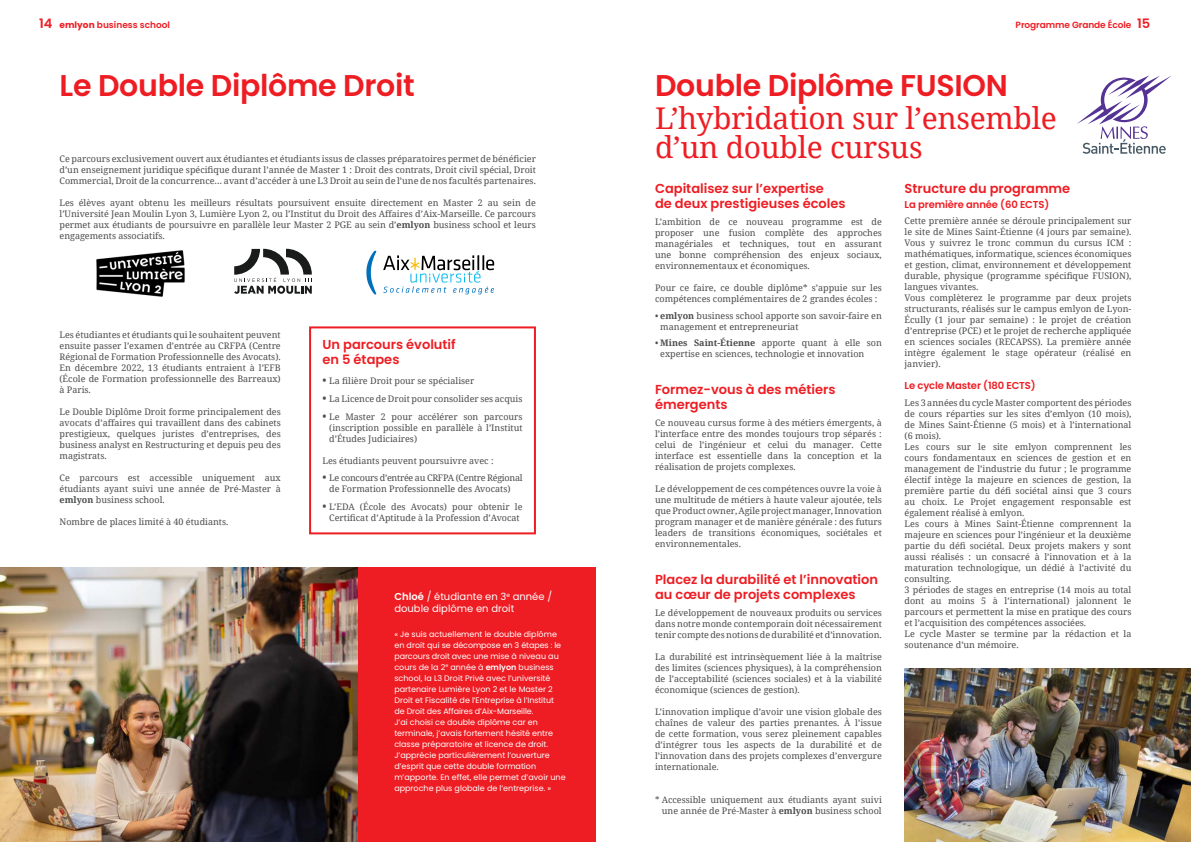
<style>
.page{position:relative;width:1191px;height:842px;background:#fff}
.page>*{position:absolute;margin:0;border:0;box-sizing:border-box;transform-origin:0 0}
.Grand_titre_noto_ser{font:30px "Noto Serif";letter-spacing:-.01em;color:#ee1d23}
.Grand_titre_poppins{font:600 30px "Poppins";letter-spacing:-.01em;color:#ee1d23}
.Grand_titre_noto_ser-2{font:600 30px "Poppins";letter-spacing:-.01em;color:#ee1d23}
.Sous_sous_titre{font:600 13px/15px "Poppins";color:#ee1d23}
.Sous_titre_rouge{font:600 10px "Poppins";letter-spacing:-.01em;color:#ee1d23}
.Nom_témoin{font:10px/12px "Poppins";color:#fff}
.Texte_normal{font:9px/11px "Noto Serif";color:#4b4c4d;text-align:justify}
.Texte_normal-2{font:9px/11px "Noto Serif";letter-spacing:-.03em;color:#4b4c4d;text-align:center}
.t1{font:600 9px "Poppins";letter-spacing:-.01em;color:#ee1d23}
.Témoignage{font:8px/11px "Poppins";color:#fff}
.s1{font-size:13px}
.s2{font-weight:700}
.s3{font-size:11px}
.s4{font-weight:600}
</style>
<div class="page">
<img style="left:904px;top:668px;width:287px;height:174px">
<svg style="left:1077px;top:76px;width:94px;height:78px"></svg>
<div style="left:357px;top:567px;width:238px;height:275px;background:#ee1d23"></div>
<img style="left:0;top:567px;width:357px;height:275px">
<svg style="left:234px;top:249px;width:78px;height:45px"></svg>
<svg style="left:366px;top:251px;width:10px;height:43px"></svg>
<svg style="left:383px;top:255px;width:111px;height:39px"></svg>
<img style="left:96px;top:250px;width:89px;height:47px">
<div style="left:309px;top:326px;width:227px;height:208px;border:2px solid #ee1d23"></div>
<p class="t1" style="left:39px;top:20px;width:132px"><span class="s1">14</span> <span class="s2">emlyon</span> business school</p>
<p class="t1" style="left:1015px;top:20px;width:136px">Programme Grande École <span class="s1">15</span></p>
<p class="Grand_titre_poppins" style="left:60px;top:68px;width:357px">Le Double Diplôme Droit</p>
<p class="Grand_titre_noto_ser-2" style="left:655px;top:68px;width:354px">Double Diplôme FUSION</p>
<p class="Grand_titre_noto_ser" style="left:655px;top:98px;width:403px">L’hybridation sur l’ensemble</p>
<p class="Grand_titre_noto_ser" style="left:655px;top:127px;width:269px">d’un double cursus</p>
<p class="Sous_sous_titre" style="left:655px;top:181px;width:192px">Capitalisez sur l’expertise<br>de deux prestigieuses écoles</p>
<p class="Texte_normal" style="left:655px;top:216px;width:228px">L’ambition de ce nouveau programme est de proposer une fusion complète des approches managériales et techniques, tout en assurant une bonne compréhension des enjeux sociaux, environnementaux et économiques.</p>
<p class="Texte_normal" style="left:655px;top:282px;width:228px">Pour ce faire, ce double diplôme* s’appuie sur les compétences complémentaires de 2 grandes écoles :</p>
<p class="Texte_normal" style="left:660px;top:310px;width:223px;text-indent:-5px">• <span class="s2">emlyon</span> business school apporte son savoir-faire en management et entrepreneuriat</p>
<p class="Texte_normal" style="left:660px;top:337px;width:223px;text-indent:-5px">• <span class="s2">Mines Saint-Étienne</span> apporte quant à elle son expertise en sciences, technologie et innovation</p>
<p class="Sous_sous_titre" style="left:655px;top:382px;width:182px">Formez-vous à des métiers émergents</p>
<p class="Texte_normal" style="left:655px;top:417px;width:228px">Ce nouveau cursus forme à des métiers émergents, à l’interface entre des mondes toujours trop séparés : celui de l’ingénieur et celui du manager. Cette interface est essentielle dans la conception et la réalisation de projets complexes.</p>
<p class="Texte_normal" style="left:655px;top:483px;width:228px">Le développement de ces compétences ouvre la voie à une multitude de métiers à haute valeur ajoutée, tels que Product owner, Agile project manager, Innovation program manager et de manière générale : des futurs leaders de transitions économiques, sociétales et environnementales.</p>
<p class="Sous_sous_titre" style="left:655px;top:572px;width:224px">Placez la durabilité et l’innovation au cœur de projets complexes</p>
<p class="Texte_normal" style="left:655px;top:607px;width:228px">Le développement de nouveaux produits ou services dans notre monde contemporain doit nécessairement tenir compte des notions de durabilité et d’innovation.</p>
<p class="Texte_normal" style="left:655px;top:651px;width:228px">La durabilité est intrinsèquement liée à la maîtrise des limites (sciences physiques), à la compréhension de l’acceptabilité (sciences sociales) et à la viabilité économique (sciences de gestion).</p>
<p class="Texte_normal" style="left:655px;top:706px;width:228px">L’innovation implique d’avoir une vision globale des chaînes de valeur des parties prenantes. À l’issue de cette formation, vous serez pleinement capables d’intégrer tous les aspects de la durabilité et de l’innovation dans des projets complexes d’envergure internationale.</p>
<p class="Texte_normal" style="left:655px;top:794px;width:228px;text-align:right">* Accessible uniquement aux étudiants ayant suivi une année de Pré-Master à <span class="s2">emlyon</span> business school</p>
<p class="Texte_normal" style="left:60px;top:153px;width:478px">Ce parcours exclusivement ouvert aux étudiantes et étudiants issus de classes préparatoires permet de bénéficier d’un enseignement juridique spécifique durant l’année de Master 1 : Droit des contrats, Droit civil spécial, Droit Commercial, Droit de la concurrence… avant d’accéder à une L3 Droit au sein de l’une de nos facultés partenaires.</p>
<p class="Texte_normal" style="left:60px;top:197px;width:478px">Les élèves ayant obtenu les meilleurs résultats poursuivent ensuite directement en Master 2 au sein de l’Université Jean Moulin Lyon 3, Lumière Lyon 2, ou l’Institut du Droit des Affaires d’Aix-Marseille. Ce parcours permet aux étudiants de poursuivre en parallèle leur Master 2 PGE au sein d’<span class="s2">emlyon</span> business school et leurs engagements associatifs.</p>
<p class="Sous_sous_titre" style="left:904px;top:181px;width:167px">Structure du programme</p>
<p class="Sous_titre_rouge" style="left:904px;top:198px;width:146px">La première année (60 ECTS)</p>
<p class="Texte_normal" style="left:904px;top:215px;width:228px">Cette première année se déroule principalement sur le site de Mines Saint-Étienne (4 jours par semaine).<br>Vous y suivrez le tronc commun du cursus ICM : mathématiques, informatique, sciences économiques et gestion, climat, environnement et développement durable, physique (programme spécifique FUSION), langues vivantes.</p>
<p class="Texte_normal" style="left:904px;top:292px;width:228px">Vous complèterez le programme par deux projets structurants, réalisés sur le campus emlyon de Lyon-Écully (1 jour par semaine) : le projet de création d’entreprise (PCE) et le projet de recherche appliquée en sciences sociales (RECAPSS). La première année intègre également le stage opérateur (réalisé en janvier).</p>
<p class="Sous_titre_rouge" style="left:904px;top:380px;width:133px">Le cycle Master (180 ECTS)</p>
<p class="Texte_normal" style="left:904px;top:397px;width:228px">Les 3 années du cycle Master comportent des périodes de cours réparties sur les sites d’emlyon (10 mois), de Mines Saint-Étienne (5 mois) et à l’international (6 mois).</p>
<p class="Texte_normal" style="left:904px;top:441px;width:228px">Les cours sur le site emlyon comprennent les cours fondamentaux en sciences de gestion et en management de l’industrie du futur ; le programme électif intège la majeure en sciences de gestion, la première partie du défi sociétal ainsi que 3 cours au choix. Le Projet engagement responsable est également réalisé à emlyon.</p>
<p class="Texte_normal" style="left:904px;top:518px;width:228px">Les cours à Mines Saint-Étienne comprennent la majeure en sciences pour l’ingénieur et la deuxième partie du défi sociétal. Deux projets makers y sont aussi réalisés : un consacré à l’innovation et à la maturation technologique, un dédié à l’activité du consulting.</p>
<p class="Texte_normal" style="left:904px;top:584px;width:228px">3 périodes de stages en entreprise (14 mois au total dont au moins 5 à l’international) jalonnent le parcours et permettent la mise en pratique des cours et l’acquisition des compétences associées.</p>
<p class="Texte_normal" style="left:904px;top:628px;width:228px">Le cycle Master se termine par la rédaction et la soutenance d’un mémoire.</p>
<p class="Texte_normal" style="left:60px;top:329px;width:223px">Les étudiantes et étudiants qui le souhaitent peuvent ensuite passer l’examen d’entrée au CRFPA (Centre Régional de Formation Professionnelle des Avocats).<br>En décembre 2022, 13 étudiants entraient à l’EFB (École de Formation professionnelle des Barreaux) à Paris.</p>
<p class="Texte_normal" style="left:60px;top:406px;width:223px">Le Double Diplôme Droit forme principalement des avocats d’affaires qui travaillent dans des cabinets prestigieux, quelques juristes d’entreprises, des business analyst en Restructuring et depuis peu des magistrats.</p>
<p class="Texte_normal" style="left:60px;top:472px;width:223px">Ce parcours est accessible uniquement aux étudiants ayant suivi une année de Pré-Master à <span class="s2">emlyon</span> business school.</p>
<p class="Texte_normal" style="left:60px;top:516px;width:170px">Nombre de places limité à 40 étudiants.</p>
<p class="Sous_sous_titre" style="left:322px;top:337px;width:135px">Un parcours évolutif en 5 étapes</p>
<p class="Texte_normal" style="left:322px;top:375px;width:153px"><span class="s3">•</span> La filière Droit pour se spécialiser</p>
<p class="Texte_normal" style="left:322px;top:393px;width:202px"><span class="s3">•</span> La Licence de Droit pour consolider ses acquis</p>
<p class="Texte_normal" style="left:329px;top:411px;width:195px;text-indent:-7px"><span class="s3">•</span> Le Master 2 pour accélérer son parcours (inscription possible en parallèle à l’Institut d’Études Judiciaires)</p>
<p class="Texte_normal" style="left:322px;top:455px;width:173px">Les étudiants peuvent poursuivre avec :</p>
<p class="Texte_normal-2" style="left:322px;top:472px;width:202px"><span class="s3">•</span> Le concours d’entrée au CRFPA (Centre Régional de Formation Professionnelle des Avocats)</p>
<p class="Texte_normal" style="left:322px;top:501px;width:202px;text-align:center"><span class="s3">•</span> L’EDA (École des Avocats) pour obtenir le<br>Certificat d’Aptitude à la Profession d’Avocat</p>
<p class="Nom_témoin" style="left:394px;top:591px;width:159px"><span class="s4">Chloé</span> / étudiante en 3<sup>e</sup> année / double diplôme en droit</p>
<p class="Témoignage" style="left:394px;top:629px;width:173px">« Je suis actuellement le double diplôme en droit qui se décompose en 3 étapes : le parcours droit avec une mise à niveau au cours de la 2<sup>e</sup> année à <span class="s4">emlyon</span> business school, la L3 Droit Privé avec l’université partenaire Lumière Lyon 2 et le Master 2<br>Droit et Fiscalité de l’Entreprise à l’Institut de Droit des Affaires d’Aix-Marseille.<br>J’ai choisi ce double diplôme car en terminale, j’avais fortement hésité entre classe préparatoire et licence de droit.<br>J’apprécie particulièrement l’ouverture d’esprit que cette double formation m’apporte. En effet, elle permet d’avoir une approche plus globale de l’entreprise. »</p>
</div>
